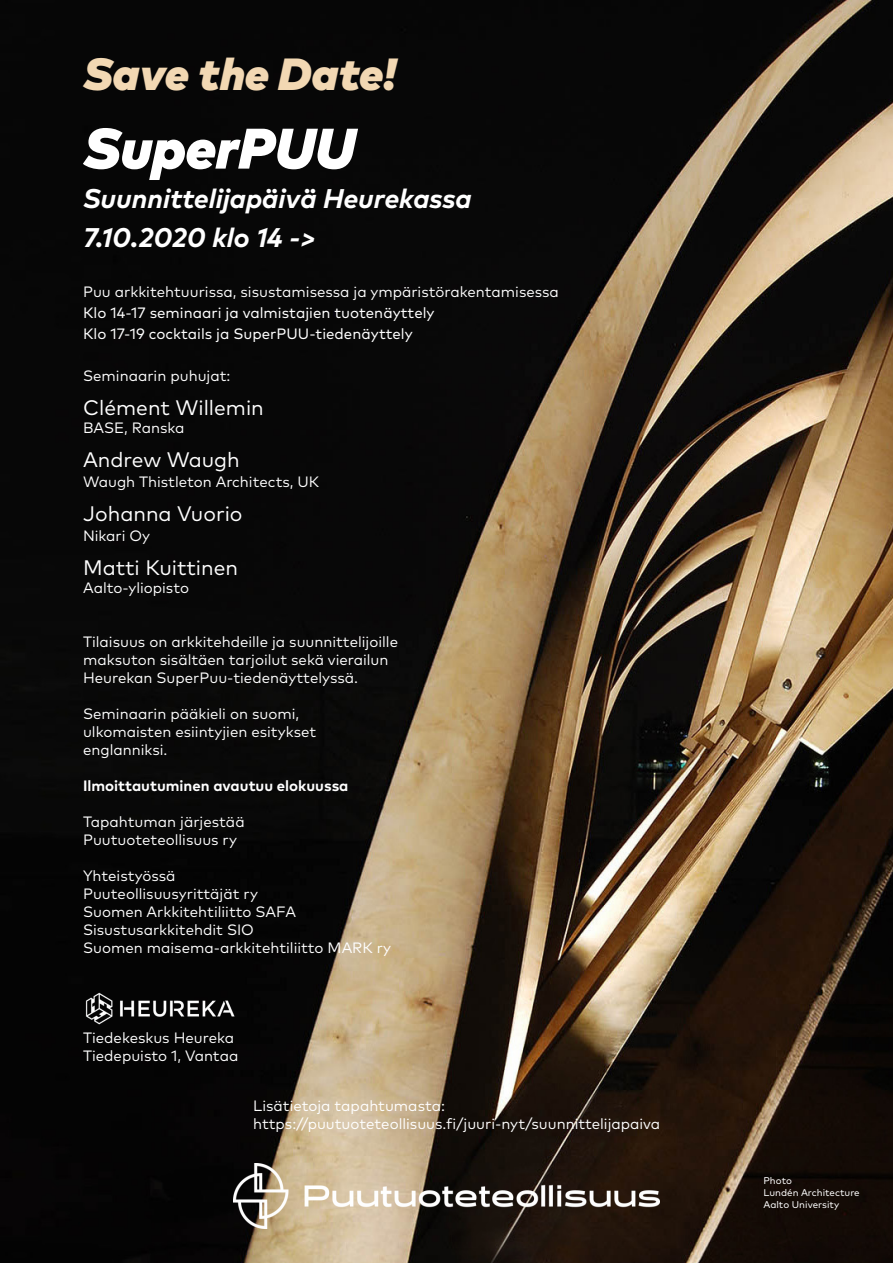
<style>
.page{position:relative;width:893px;height:1263px;background:#fff}
.page>*{position:absolute;margin:0;border:0;box-sizing:border-box;transform-origin:0 0}
.t1{font:italic 900 57px "Mark Pro";color:#fff}
.t2{font:italic 900 45px "Mark Pro";color:#f2d8b3}
.t3{font:italic 700 27px/39px "Mark Pro";color:#fff}
.t4{font:21px "Mark Pro";color:#fff}
.t5{font:15px/18px "Mark Pro";color:#fff}
.t6{font:15px/21px "Mark Pro";color:#fff}
.t7{font:700 15px "Mark Pro";color:#fff}
.t8{font:9.75px/12px "Mark Pro";color:#fff}
</style>
<div class="page">
<img style="left:0;top:0;width:893px;height:1263px">
<img style="left:234px;top:1163px;width:425px;height:66px">
<img style="left:83px;top:992px;width:156px;height:35px">
<h2 class="t2" style="left:83px;top:39px;width:315px">Save the Date!</h2>
<h1 class="t1" style="left:83px;top:104px;width:274px">SuperPUU</h1>
<h3 class="t3" style="left:83px;top:176px;width:390px">Suunnittelijapäivä Heurekassa<br>7.10.2020 klo 14 -&gt;</h3>
<p class="t5" style="left:83px;top:281px;width:477px">Puu arkkitehtuurissa, sisustamisessa ja ympäristörakentamisessa</p>
<p class="t6" style="left:83px;top:301px;width:353px">Klo 14-17 seminaari ja valmistajien tuotenäyttely<br>Klo 17-19 cocktails ja SuperPUU-tiedenäyttely</p>
<p class="t5" style="left:83px;top:365px;width:149px">Seminaarin puhujat:</p>
<h3 class="t4" style="left:83px;top:392px;width:182px">Clément Willemin</h3>
<p class="t5" style="left:83px;top:417px;width:103px">BASE, Ranska</p>
<h3 class="t4" style="left:83px;top:444px;width:158px">Andrew Waugh</h3>
<p class="t5" style="left:83px;top:471px;width:238px">Waugh Thistleton Architects, UK</p>
<h3 class="t4" style="left:83px;top:498px;width:161px">Johanna Vuorio</h3>
<p class="t5" style="left:83px;top:525px;width:69px">Nikari Oy</p>
<h3 class="t4" style="left:83px;top:552px;width:157px">Matti Kuittinen</h3>
<p class="t5" style="left:83px;top:578px;width:108px">Aalto-yliopisto</p>
<p class="t5" style="left:83px;top:632px;width:316px">Tilaisuus on arkkitehdeille ja suunnittelijoille maksuton sisältäen tarjoilut sekä vierailun<br>Heurekan SuperPuu-tiedenäyttelyssä.</p>
<p class="t5" style="left:83px;top:704px;width:235px">Seminaarin pääkieli on suomi, ulkomaisten esiintyjien esitykset englanniksi.</p>
<p class="t7" style="left:83px;top:774px;width:267px">Ilmoittautuminen avautuu elokuussa</p>
<p class="t5" style="left:83px;top:812px;width:163px">Tapahtuman järjestää<br>Puutuoteteollisuus ry</p>
<p class="t5" style="left:83px;top:866px;width:310px">Yhteistyössä<br>Puuteollisuusyrittäjät ry<br>Suomen Arkkitehtiliitto SAFA<br>Sisustusarkkitehdit SIO<br>Suomen maisema-arkkitehtiliitto MARK ry</p>
<p class="t5" style="left:83px;top:1028px;width:157px">Tiedekeskus Heureka<br>Tiedepuisto 1, Vantaa</p>
<p class="t5" style="left:253px;top:1096px;width:408px">Lisätietoja tapahtumasta: https://puutuoteteollisuus.fi/juuri-nyt/suunnittelijapaiva</p>
<p class="t8" style="left:763px;top:1173px;width:98px">Photo<br>Lundén Architecture<br>Aalto University</p>
</div>
